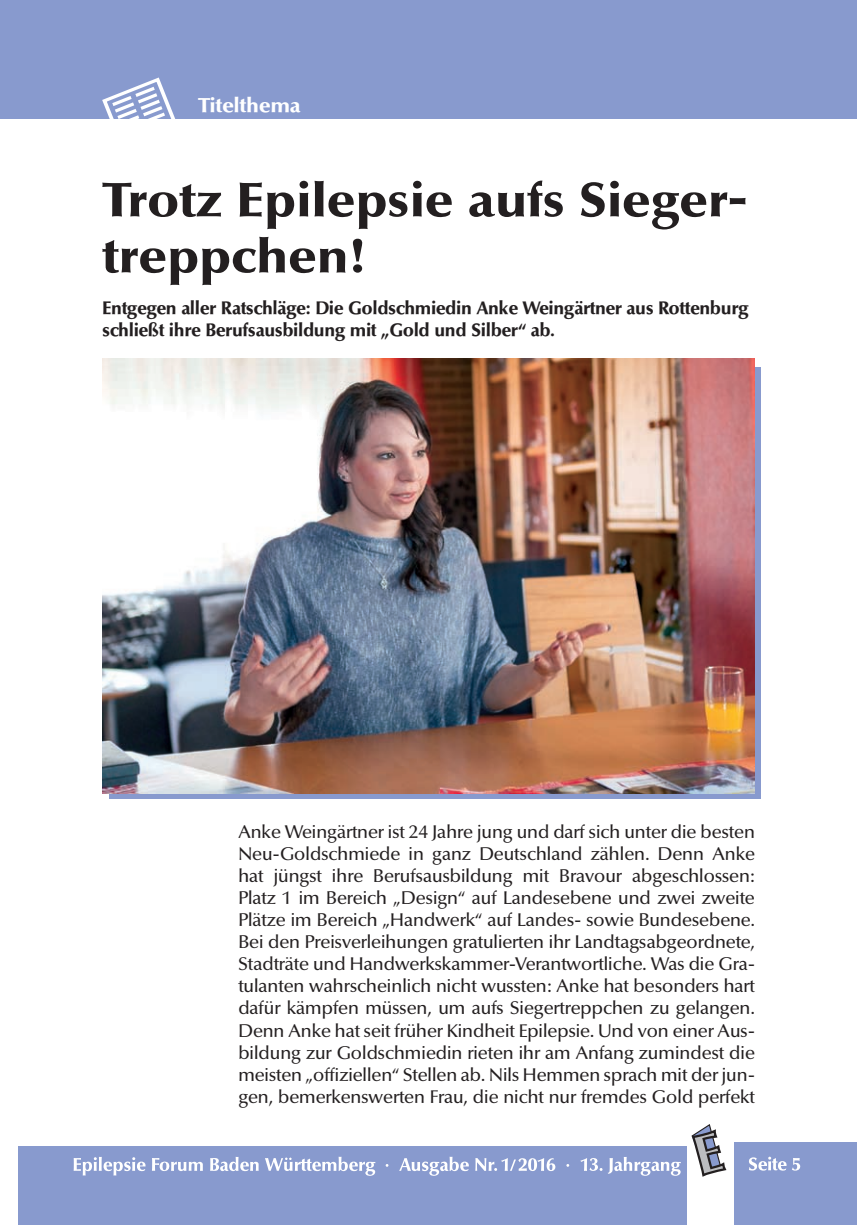
<style>
.page{position:relative;width:857px;height:1225px;background:#fff}
.page>*{position:absolute;margin:0;border:0;box-sizing:border-box;transform-origin:0 0}
.t1{font:900 48px/56px "Optima BQ";color:#231f20;scale:1.1 1}
.t2{font:700 20px "Optima BQ";letter-spacing:.01em;color:#fff;scale:1.08 1}
.t3{font:500 18px/22px "Optima BQ";color:#231f20;text-align:justify}
.t4{font:700 18px/22px "Optima BQ";color:#231f20}
</style>
<div class="page">
<div style="left:0;top:0;width:856px;height:119px;background:#889ace"></div>
<div style="left:18px;top:1146px;width:668px;height:79px;background:#889ace"></div>
<div style="left:733px;top:1141px;width:123px;height:84px;background:#889ace"></div>
<svg style="left:691px;top:1124px;width:36px;height:53px"></svg>
<svg style="left:74px;top:1156px;width:606px;height:19px"></svg>
<svg style="left:749px;top:1156px;width:50px;height:14px"></svg>
<svg style="left:102px;top:77px;width:73px;height:42px"></svg>
<svg style="left:109px;top:367px;width:651px;height:431px;fill:#889ace"></svg>
<img style="left:102px;top:359px;width:652px;height:434px">
<p class="t2" style="left:198px;top:94px;width:96px">Titelthema</p>
<h1 class="t1" style="left:102px;top:173px;width:588px">Trotz Epilepsie aufs Sieger&shy;treppchen!</h1>
<p class="t4" style="left:102px;top:298px;width:647px">Entgegen aller Ratschläge: Die Goldschmiedin Anke Weingärtner aus Rottenburg schließt ihre Berufsausbildung mit „Gold und Silber“ ab.</p>
<p class="t3" style="left:238px;top:821px;width:517px">Anke Weingärtner ist 24 Jahre jung und darf sich unter die besten Neu-Goldschmiede in ganz Deutschland zählen. Denn Anke hat jüngst ihre Berufsausbildung mit Bravour abgeschlossen:<br>Platz 1 im Bereich „Design“ auf Landesebene und zwei zweite Plätze im Bereich „Handwerk“ auf Landes- sowie Bundesebene.<br>Bei den Preisverleihungen gratulierten ihr Landtagsabgeordnete, Stadträte und Handwerkskammer-Verantwortliche. Was die Gra&shy;tulanten wahrscheinlich nicht wussten: Anke hat besonders hart dafür kämpfen müssen, um aufs Siegertreppchen zu gelangen.<br>Denn Anke hat seit früher Kindheit Epilepsie. Und von einer Aus&shy;bildung zur Goldschmiedin rieten ihr am Anfang zumindest die meisten „offiziellen“ Stellen ab. Nils Hemmen sprach mit der jun&shy;gen, bemerkenswerten Frau, die nicht nur fremdes Gold perfekt</p>
</div>
